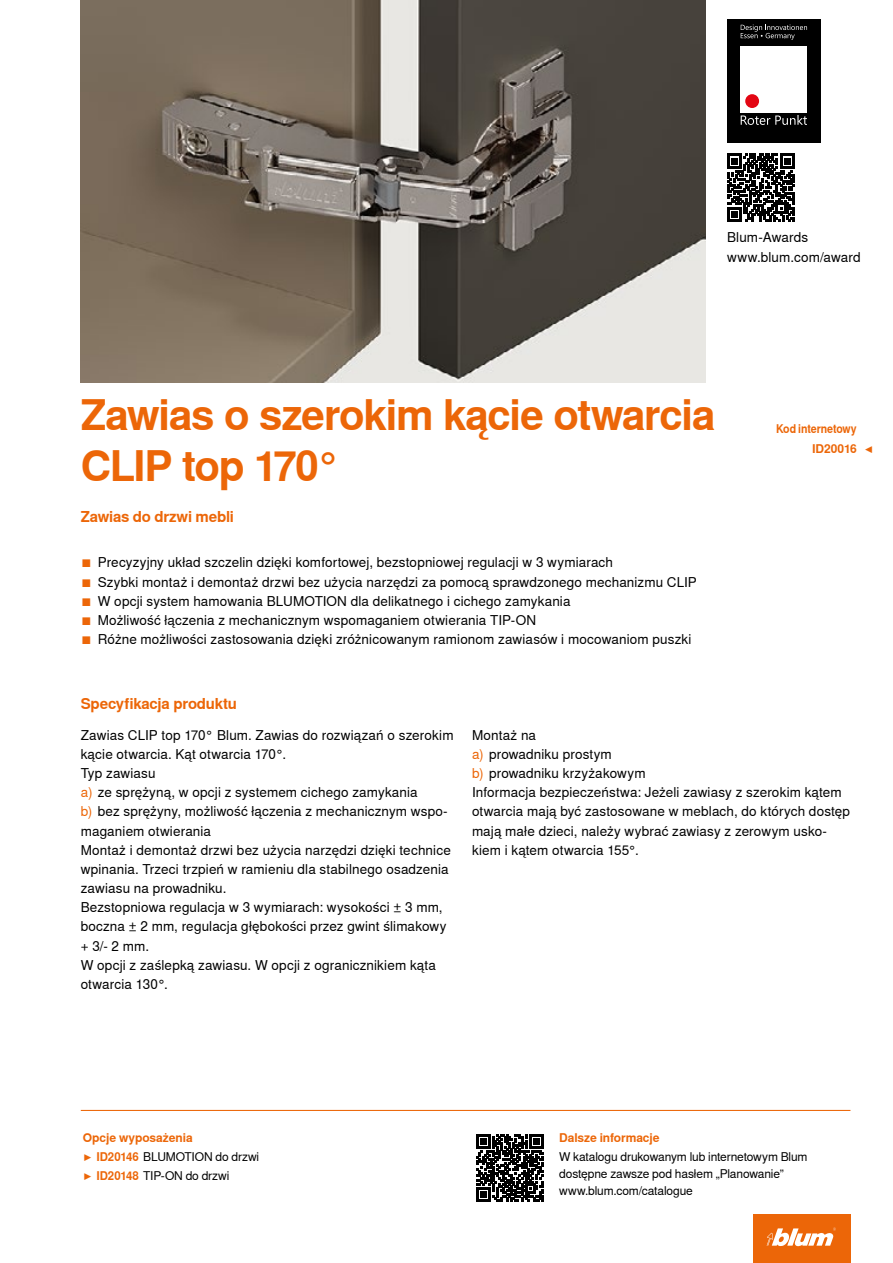
<style>
.page{position:relative;width:893px;height:1263px;background:#fff}
.page>*{position:absolute;margin:0;border:0;box-sizing:border-box;transform-origin:0 0}
.CB_AF_Ueber_Tit2{font:700 42px/50.4px "Nimbus Sans Global";letter-spacing:-.03em;color:#ec6608}
.CB_AF_Ueber_Ber1o_li{font:700 15px "Nimbus Sans Global";letter-spacing:-.015em;color:#ec6608}
.CB_AF_FliesIMG_li{font:13.5px/19.2px "Nimbus Sans Global";letter-spacing:.01em;color:#000}
.CB_AF_Bes_IMG9{font:13.5px "Nimbus Sans Global";letter-spacing:.01em;color:#000}
.CB_AF_Fliess_li{font:12px "Nimbus Sans Global";letter-spacing:-.01em;color:#000}
.CB_AF_Ueber_Ber2o_li{font:12px "Nimbus Sans Global";letter-spacing:-.01em;color:#000}
.CB_AF_Ueber_Ber2o_li-2{font:700 12px "Nimbus Sans Global";letter-spacing:-.01em;color:#ec6608}
.CB_AF_Ueber_Ber2o_re{font:700 12px "Nimbus Sans Global";letter-spacing:-.01em;color:#ec6608;scale:.88 1}
.CB_AF_Ueber_Ber2o_re-2{font:700 12px "Nimbus Sans Global";letter-spacing:-.01em;color:#ec6608}
.s1{color:#ec6608}
.s2{font-weight:700;color:#ec6608}
</style>
<div class="page">
<img style="left:81px;top:0;width:625px;height:383px">
<div style="left:727px;top:19px;width:94px;height:123px;background:#000"></div>
<div style="left:741px;top:46px;width:66px;height:67px;background:#fff"></div>
<div style="left:745px;top:94px;width:14px;height:14px;background:#e30613;border-radius:50%"></div>
<svg style="left:741px;top:25px;width:66px;height:15px"></svg>
<svg style="left:741px;top:115px;width:66px;height:10px"></svg>
<div style="left:753px;top:1214px;width:97px;height:49px;background:#ec6608"></div>
<svg style="left:767px;top:1227px;width:69px;height:19px"></svg>
<svg style="left:727px;top:153px;width:68px;height:69px"></svg>
<svg style="left:727px;top:154px;width:67px;height:67px"></svg>
<hr style="left:81px;top:1110px;width:769px;height:1px;background:#ec6608">
<svg style="left:476px;top:1134px;width:67px;height:67px"></svg>
<p class="CB_AF_FliesIMG_li" style="left:727px;top:228px;width:83px">Blum-Awards</p>
<p class="CB_AF_FliesIMG_li" style="left:727px;top:247px;width:135px">www.blum.com/award</p>
<p class="CB_AF_Ueber_Tit2" style="left:81px;top:390px;width:636px">Zawias o szerokim kącie otwarcia<br>CLIP top 170°</p>
<p class="CB_AF_Ueber_Ber1o_li" style="left:81px;top:508px;width:155px">Zawias do drzwi mebli</p>
<p class="CB_AF_Bes_IMG9" style="left:81px;top:555px;width:534px"><span class="s1">■</span> Precyzyjny układ szczelin dzięki komfortowej, bezstopniowej regulacji w 3 wymiarach</p>
<p class="CB_AF_Bes_IMG9" style="left:81px;top:574px;width:617px"><span class="s1">■</span> Szybki montaż i demontaż drzwi bez użycia narzędzi za pomocą sprawdzonego mechanizmu CLIP</p>
<p class="CB_AF_Bes_IMG9" style="left:81px;top:593px;width:491px"><span class="s1">■</span> W opcji system hamowania BLUMOTION dla delikatnego i cichego zamykania</p>
<p class="CB_AF_Bes_IMG9" style="left:81px;top:612px;width:457px"><span class="s1">■</span> Możliwość łączenia z mechanicznym wspomaganiem otwierania TIP-ON</p>
<p class="CB_AF_Bes_IMG9" style="left:81px;top:631px;width:612px"><span class="s1">■</span> Różne możliwości zastosowania dzięki zróżnicowanym ramionom zawiasów i mocowaniom puszki</p>
<p class="CB_AF_Ueber_Ber1o_li" style="left:81px;top:695px;width:158px">Specyfikacja produktu</p>
<p class="CB_AF_Ueber_Ber2o_re" style="left:776px;top:422px;width:93px">Kod internetowy</p>
<p class="CB_AF_Ueber_Ber2o_re-2" style="left:812px;top:441px;width:46px">ID20016</p>
<p class="CB_AF_Ueber_Ber2o_re-2" style="left:865px;top:441px;width:11px">◀</p>
<p class="CB_AF_FliesIMG_li" style="left:81px;top:725px;width:374px">Zawias CLIP top 170° Blum. Zawias do rozwiązań o szerokim kącie otwarcia. Kąt otwarcia 170°.</p>
<p class="CB_AF_FliesIMG_li" style="left:81px;top:764px;width:76px">Typ zawiasu</p>
<p class="CB_AF_FliesIMG_li" style="left:81px;top:783px;width:338px"><span class="s1">a)</span> ze sprężyną, w opcji z systemem cichego zamykania</p>
<p class="CB_AF_FliesIMG_li" style="left:81px;top:802px;width:368px"><span class="s1">b)</span> bez sprężyny, możliwość łączenia z mechanicznym wspo&shy;maganiem otwierania</p>
<p class="CB_AF_FliesIMG_li" style="left:81px;top:840px;width:372px">Montaż i demontaż drzwi bez użycia narzędzi dzięki technice wpinania. Trzeci trzpień w ramieniu dla stabilnego osadzenia zawiasu na prowadniku.</p>
<p class="CB_AF_FliesIMG_li" style="left:81px;top:898px;width:367px">Bezstopniowa regulacja w 3 wymiarach: wysokości ± 3 mm, boczna ± 2 mm, regulacja głębokości przez gwint ślimakowy + 3/- 2 mm.</p>
<p class="CB_AF_FliesIMG_li" style="left:81px;top:955px;width:357px">W opcji z zaślepką zawiasu. W opcji z ogranicznikiem kąta otwarcia 130°.</p>
<p class="CB_AF_FliesIMG_li" style="left:472px;top:725px;width:66px">Montaż na</p>
<p class="CB_AF_FliesIMG_li" style="left:472px;top:744px;width:141px"><span class="s1">a)</span> prowadniku prostym</p>
<p class="CB_AF_FliesIMG_li" style="left:472px;top:764px;width:175px"><span class="s1">b)</span> prowadniku krzyżakowym</p>
<p class="CB_AF_FliesIMG_li" style="left:472px;top:783px;width:380px">Informacja bezpieczeństwa: Jeżeli zawiasy z szerokim kątem otwarcia mają być zastosowane w meblach, do których dostęp mają małe dzieci, należy wybrać zawiasy z zerowym usko&shy;kiem i kątem otwarcia 155°.</p>
<p class="CB_AF_Ueber_Ber2o_li-2" style="left:83px;top:1130px;width:111px">Opcje wyposażenia</p>
<p class="CB_AF_Ueber_Ber2o_li" style="left:83px;top:1149px;width:178px"><span class="s1">▶</span> <span class="s2">ID20146</span> BLUMOTION do drzwi</p>
<p class="CB_AF_Ueber_Ber2o_li" style="left:83px;top:1169px;width:148px"><span class="s1">▶</span> <span class="s2">ID20148</span> TIP-ON do drzwi</p>
<p class="CB_AF_Ueber_Ber2o_li-2" style="left:559px;top:1130px;width:102px">Dalsze informacje</p>
<p class="CB_AF_Fliess_li" style="left:559px;top:1149px;width:250px">W katalogu drukowanym lub internetowym Blum</p>
<p class="CB_AF_Fliess_li" style="left:559px;top:1166px;width:226px">dostępne zawsze pod hasłem „Planowanie”</p>
<p class="CB_AF_Fliess_li" style="left:559px;top:1183px;width:135px">www.blum.com/catalogue</p>
</div>
